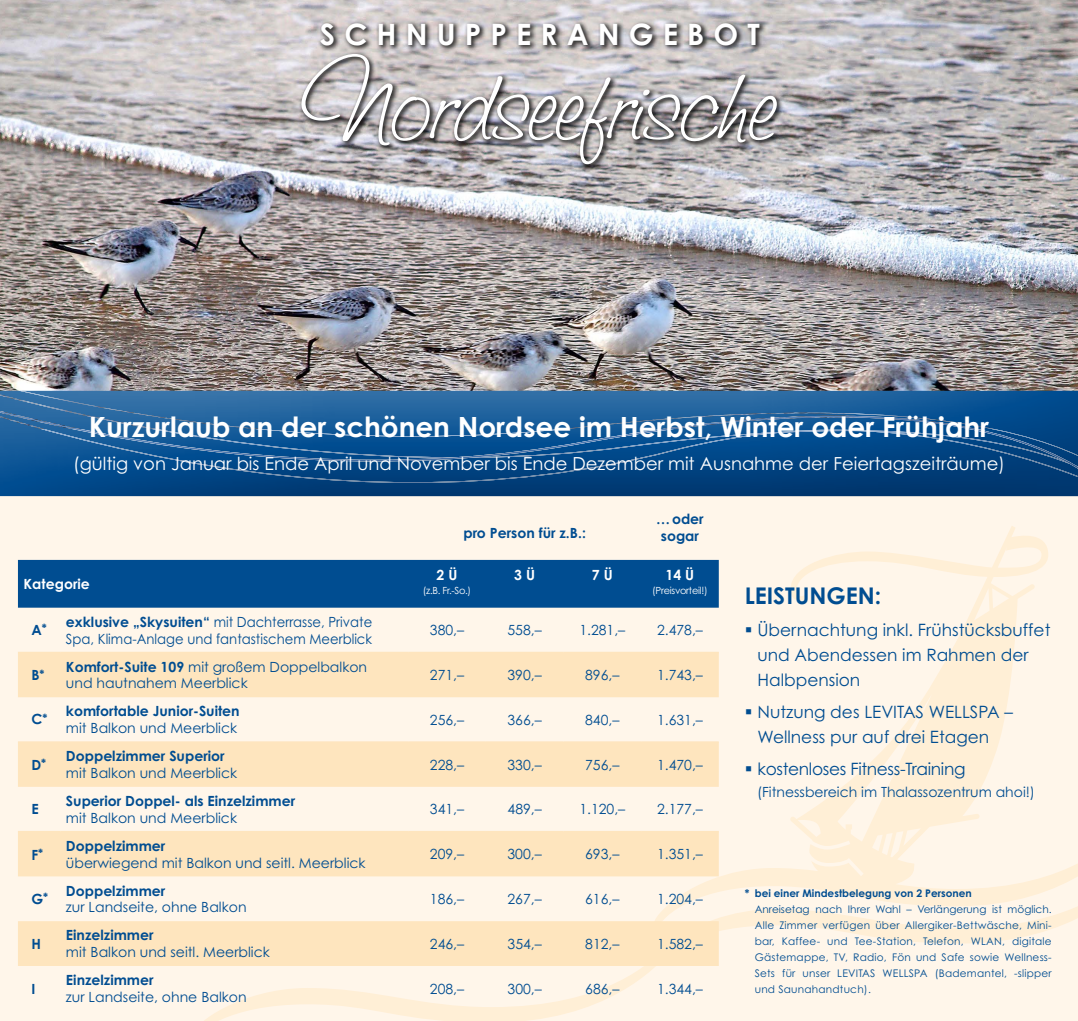
<style>
.page{position:relative;width:1078px;height:1021px;background:#fff}
.page>*{position:absolute;margin:0;border:0;box-sizing:border-box;transform-origin:0 0}
.t1{font:500 81.9px "Saginaw";letter-spacing:.03em;color:#fff}
.t2{font:700 29.5px "Century Gothic Std";letter-spacing:.31em;color:#fff}
.t3{font:700 27.8px "Century Gothic Std";color:#fff}
.t4{font:700 23px "Century Gothic Std";color:#004d91}
.t5{font:18px "Century Gothic Std";color:#fff}
.t6{font:17px/25px "Century Gothic Std";color:#004d91}
.t7{font:17px "Century Gothic Std";letter-spacing:-.02em;color:#004d91}
.t8{font:14px/16.8px "Century Gothic Std";color:#004d91}
.t9{font:700 14px/16.8px "Century Gothic Std";color:#004d91;text-align:center}
.t10{font:14px/16.8px "Century Gothic Std";color:#004d91;scale:.94 1}
.t11{font:700 14px "Century Gothic Std";color:#fff}
.t12{font:10.5px/16px "Century Gothic Std";letter-spacing:.02em;color:#004d91;text-align:justify}
.t13{font:700 10.5px "Century Gothic Std";color:#004d91}
.t14{font:9.8px "Century Gothic Std";letter-spacing:-.03em;color:#fff}
.s1{font-weight:700}
</style>
<div class="page">
<img style="left:0;top:0;width:1077px;height:389px">
<div style="left:298px;top:20px;width:486px;height:152px;background:#000;opacity:.75"></div>
<div style="left:0;top:446px;width:1077px;height:574px;background:#fff6ea"></div>
<svg style="left:191px;top:876px;width:856px;height:144px"></svg>
<svg style="left:649px;top:526px;width:428px;height:404px"></svg>
<div style="left:0;top:389px;width:1077px;height:108px;background:#003054;opacity:.75"></div>
<div style="left:18px;top:560px;width:700px;height:47px;background:#004d91"></div>
<svg style="left:18px;top:653px;width:700px;height:223px;fill:#fee5be"></svg>
<div style="left:18px;top:921px;width:700px;height:44px;background:#fee5be"></div>
<hr style="left:18px;top:651px;width:42px;height:2px;background:#fee5be">
<hr style="left:60px;top:651px;width:348px;height:2px;background:#fee5be">
<hr style="left:408px;top:651px;width:77px;height:2px;background:#fee5be">
<hr style="left:485px;top:651px;width:78px;height:2px;background:#fee5be">
<hr style="left:563px;top:651px;width:78px;height:2px;background:#fee5be">
<hr style="left:641px;top:651px;width:77px;height:2px;background:#fee5be">
<hr style="left:18px;top:741px;width:42px;height:1px;background:#fee5be">
<hr style="left:60px;top:741px;width:348px;height:1px;background:#fee5be">
<hr style="left:408px;top:741px;width:77px;height:1px;background:#fee5be">
<hr style="left:485px;top:741px;width:78px;height:1px;background:#fee5be">
<hr style="left:563px;top:741px;width:78px;height:1px;background:#fee5be">
<hr style="left:641px;top:741px;width:77px;height:1px;background:#fee5be">
<hr style="left:18px;top:830px;width:42px;height:2px;background:#fee5be">
<hr style="left:60px;top:830px;width:348px;height:2px;background:#fee5be">
<hr style="left:408px;top:830px;width:77px;height:2px;background:#fee5be">
<hr style="left:485px;top:830px;width:78px;height:2px;background:#fee5be">
<hr style="left:563px;top:830px;width:78px;height:2px;background:#fee5be">
<hr style="left:641px;top:830px;width:77px;height:2px;background:#fee5be">
<h2 class="t2" style="left:320px;top:16px;width:441px">SCHNUPPERANGEBOT</h2>
<h1 class="t1" style="left:306px;top:41px;width:468px">Nordseefrische</h1>
<h3 class="t3" style="left:89px;top:409px;width:901px">Kurzurlaub an der schönen Nordsee im Herbst, Winter oder Frühjahr</h3>
<p class="t5" style="left:73px;top:452px;width:933px">(gültig von Januar bis Ende April und November bis Ende Dezember mit Ausnahme der Feiertagszeiträume)</p>
<p class="t11" style="left:24px;top:575px;width:68px">Kategorie</p>
<p class="t9" style="left:463px;top:524px;width:124px">pro Person für z.B.:</p>
<p class="t9" style="left:656px;top:510px;width:49px">…oder sogar</p>
<p class="t11" style="left:436px;top:566px;width:22px">2 Ü</p>
<p class="t14" style="left:422px;top:584px;width:50px">(z.B. Fr.-So.)</p>
<p class="t11" style="left:514px;top:566px;width:22px">3 Ü</p>
<p class="t11" style="left:591px;top:566px;width:22px">7 Ü</p>
<p class="t11" style="left:665px;top:566px;width:30px">14 Ü</p>
<p class="t14" style="left:652px;top:584px;width:57px">(Preisvorteil!)</p>
<p class="t9" style="left:31px;top:621px;width:17px">A<sup>*</sup></p>
<p class="t10" style="left:66px;top:613px;width:327px"><span class="s1">exklusive „Skysuiten“</span> mit Dachterrasse, Private<br>Spa, Klima-Anlage und fantastischem Meerblick</p>
<p class="t8" style="left:430px;top:621px;width:36px">380,–</p>
<p class="t8" style="left:507px;top:621px;width:36px">558,–</p>
<p class="t8" style="left:579px;top:621px;width:47px">1.281,–</p>
<p class="t8" style="left:657px;top:621px;width:47px">2.478,–</p>
<p class="t9" style="left:31px;top:666px;width:15px">B<sup>*</sup></p>
<p class="t8" style="left:66px;top:658px;width:302px"><span class="s1">Komfort-Suite 109</span> mit großem Doppelbalkon und hautnahem Meerblick</p>
<p class="t8" style="left:430px;top:666px;width:36px">271,–</p>
<p class="t8" style="left:507px;top:666px;width:36px">390,–</p>
<p class="t8" style="left:585px;top:666px;width:36px">896,–</p>
<p class="t8" style="left:657px;top:666px;width:47px">1.743,–</p>
<p class="t9" style="left:31px;top:710px;width:17px">C<sup>*</sup></p>
<p class="t9" style="left:66px;top:702px;width:175px">komfortable Junior-Suiten</p>
<p class="t8" style="left:66px;top:719px;width:173px">mit Balkon und Meerblick</p>
<p class="t8" style="left:430px;top:711px;width:36px">256,–</p>
<p class="t8" style="left:507px;top:711px;width:36px">366,–</p>
<p class="t8" style="left:585px;top:711px;width:36px">840,–</p>
<p class="t8" style="left:657px;top:711px;width:47px">1.631,–</p>
<p class="t9" style="left:31px;top:756px;width:16px">D<sup>*</sup></p>
<p class="t9" style="left:66px;top:747px;width:160px">Doppelzimmer Superior</p>
<p class="t8" style="left:66px;top:764px;width:173px">mit Balkon und Meerblick</p>
<p class="t8" style="left:430px;top:756px;width:36px">228,–</p>
<p class="t8" style="left:507px;top:756px;width:36px">330,–</p>
<p class="t8" style="left:585px;top:756px;width:36px">756,–</p>
<p class="t8" style="left:657px;top:756px;width:47px">1.470,–</p>
<p class="t9" style="left:31px;top:800px;width:9px">E</p>
<p class="t9" style="left:66px;top:792px;width:231px">Superior Doppel- als Einzelzimmer</p>
<p class="t8" style="left:66px;top:809px;width:173px">mit Balkon und Meerblick</p>
<p class="t8" style="left:430px;top:800px;width:36px">341,–</p>
<p class="t8" style="left:507px;top:800px;width:36px">489,–</p>
<p class="t8" style="left:579px;top:800px;width:47px">1.120,–</p>
<p class="t8" style="left:657px;top:800px;width:47px">2.177,–</p>
<p class="t9" style="left:31px;top:845px;width:13px">F<sup>*</sup></p>
<p class="t9" style="left:66px;top:837px;width:101px">Doppelzimmer</p>
<p class="t8" style="left:66px;top:854px;width:301px">überwiegend mit Balkon und seitl. Meerblick</p>
<p class="t8" style="left:430px;top:845px;width:36px">209,–</p>
<p class="t8" style="left:507px;top:845px;width:36px">300,–</p>
<p class="t8" style="left:585px;top:845px;width:36px">693,–</p>
<p class="t8" style="left:657px;top:845px;width:47px">1.351,–</p>
<p class="t9" style="left:31px;top:890px;width:18px">G<sup>*</sup></p>
<p class="t9" style="left:66px;top:881px;width:101px">Doppelzimmer</p>
<p class="t8" style="left:66px;top:898px;width:182px">zur Landseite, ohne Balkon</p>
<p class="t8" style="left:430px;top:890px;width:36px">186,–</p>
<p class="t8" style="left:507px;top:890px;width:36px">267,–</p>
<p class="t8" style="left:585px;top:890px;width:36px">616,–</p>
<p class="t8" style="left:657px;top:890px;width:47px">1.204,–</p>
<p class="t9" style="left:31px;top:935px;width:11px">H</p>
<p class="t9" style="left:66px;top:926px;width:89px">Einzelzimmer</p>
<p class="t8" style="left:66px;top:943px;width:205px">mit Balkon und seitl. Meerblick</p>
<p class="t8" style="left:430px;top:935px;width:36px">246,–</p>
<p class="t8" style="left:507px;top:935px;width:36px">354,–</p>
<p class="t8" style="left:585px;top:935px;width:36px">812,–</p>
<p class="t8" style="left:657px;top:935px;width:47px">1.582,–</p>
<p class="t9" style="left:31px;top:979px;width:5px">I</p>
<p class="t9" style="left:66px;top:971px;width:89px">Einzelzimmer</p>
<p class="t8" style="left:66px;top:988px;width:182px">zur Landseite, ohne Balkon</p>
<p class="t8" style="left:430px;top:979px;width:36px">208,–</p>
<p class="t8" style="left:507px;top:979px;width:36px">300,–</p>
<p class="t8" style="left:585px;top:979px;width:36px">686,–</p>
<p class="t8" style="left:657px;top:979px;width:47px">1.344,–</p>
<h3 class="t4" style="left:744px;top:581px;width:138px">LEISTUNGEN:</h3>
<p class="t6" style="left:757px;top:617px;width:294px;text-indent:-13px">▪ Übernachtung inkl. Frühstücksbuffet und Abendessen im Rahmen der<br>Halbpension</p>
<p class="t6" style="left:757px;top:699px;width:257px;text-indent:-13px">▪ Nutzung des LEVITAS WELLSPA –<br>Wellness pur auf drei Etagen</p>
<p class="t7" style="left:744px;top:758px;width:222px">▪ kostenloses Fitness-Training</p>
<p class="t8" style="left:756px;top:783px;width:279px">(Fitnessbereich im Thalassozentrum ahoi!)</p>
<p class="t13" style="left:744px;top:886px;width:228px">* bei einer Mindestbelegung von 2 Personen</p>
<p class="t12" style="left:754px;top:900px;width:298px">Anreisetag nach Ihrer Wahl – Verlängerung ist möglich.<br>Alle Zimmer verfügen über Allergiker-Bettwäsche, Mini&shy;bar, Kaffee- und Tee-Station, Telefon, WLAN, digitale Gästemappe, TV, Radio, Fön und Safe sowie Wellness-Sets für unser LEVITAS WELLSPA (Bademantel, -slipper und Saunahandtuch).</p>
</div>
